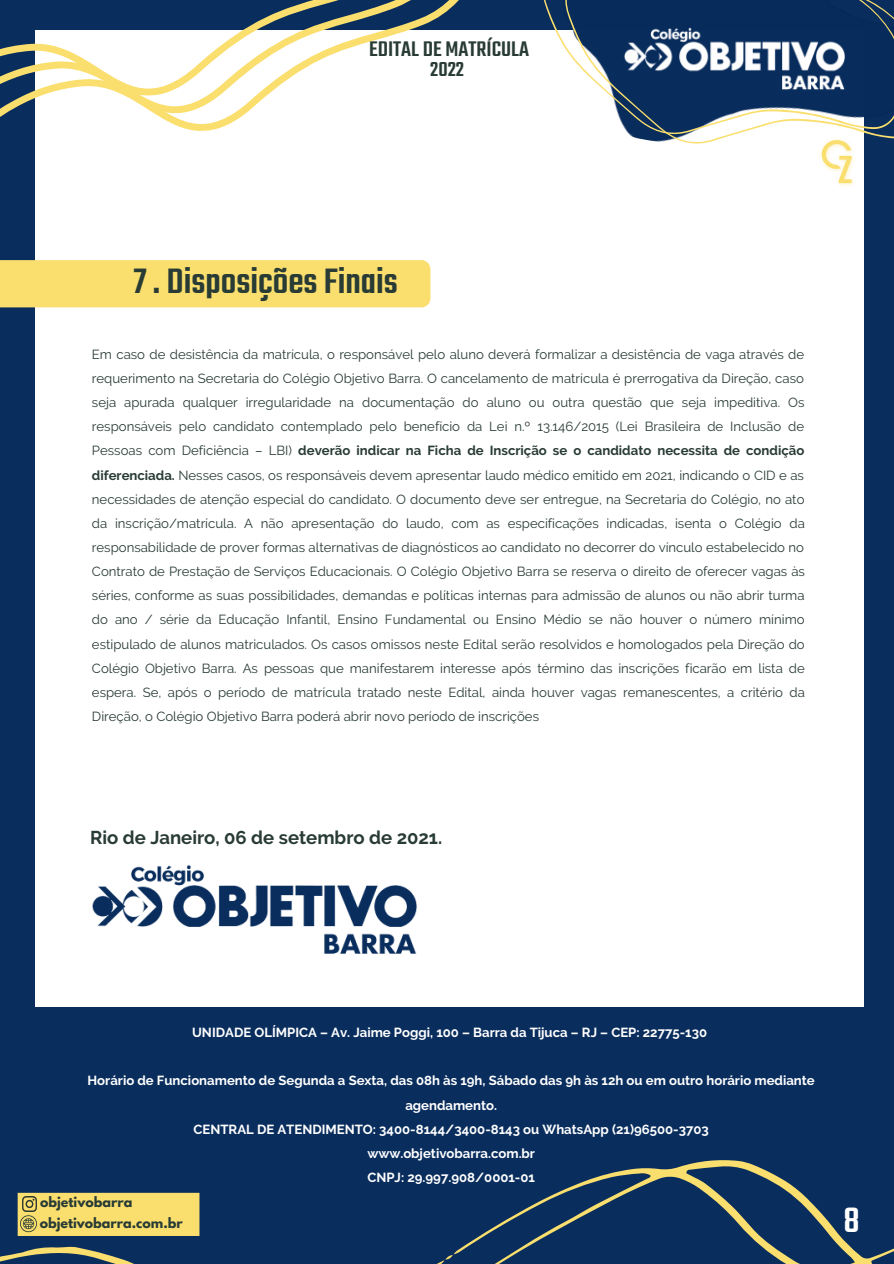
<style>
.page{position:relative;width:894px;height:1264px;background:#fff}
.page>*{position:absolute;margin:0;border:0;box-sizing:border-box;transform-origin:0 0}
.t1{font:500 38.7px "Teko";color:#293b35}
.t2{font:500 38.7px "Teko";color:#fff}
.t3{font:500 23.25px "Teko";color:#293b35}
.t4{font:500 22.2px "Teko";color:#293b35}
.t5{font:700 18.45px "Raleway";color:#293b35}
.t6{font:13.2px/24.2px "Raleway";color:#293b35;text-align:justify}
.t7{font:700 13.2px/24px "Raleway";color:#fff;text-align:center}
.t8{font:700 12.6px "League Spartan";color:#293b35}
.s1{font-weight:700}
</style>
<div class="page">
<div style="left:0;top:0;width:893px;height:1263px;background:#092d5d"></div>
<div style="left:36px;top:30px;width:827px;height:976px;background:#fff"></div>
<svg style="left:0;top:0;width:459px;height:191px"></svg>
<svg style="left:0;top:1160px;width:893px;height:103px"></svg>
<svg style="left:424px;top:1254px;width:29px;height:9px"></svg>
<svg style="left:561px;top:0;width:332px;height:152px"></svg>
<div style="left:25px;top:1200px;width:185px;height:46px;background:#092d5d"></div>
<svg style="left:15px;top:1189px;width:187px;height:49px;background:#d2c16a"></svg>
<img style="left:817px;top:135px;width:38px;height:51px">
<img style="left:620px;top:17px;width:273px;height:82px">
<div style="left:0;top:260px;width:430px;height:47px;background:#fadf6e"></div>
<img style="left:92px;top:864px;width:325px;height:90px">
<p class="t3" style="left:369px;top:33px;width:161px">EDITAL DE MATRÍCULA</p>
<p class="t4" style="left:430px;top:55px;width:35px">2022</p>
<p class="t1" style="left:134px;top:256px;width:265px">7 . Disposições Finais</p>
<p class="t6" style="left:92px;top:342px;width:714px">Em caso de desistência da matrícula, o responsável pelo aluno deverá formalizar a desistência de vaga através de requerimento na Secretaria do Colégio Objetivo Barra. O cancelamento de matrícula é prerrogativa da Direção, caso seja apurada qualquer irregularidade na documentação do aluno ou outra questão que seja impeditiva. Os responsáveis pelo candidato contemplado pelo benefício da Lei n.º 13.146/2015 (Lei Brasileira de Inclusão de Pessoas com Deficiência – LBI) <span class="s1">deverão indicar na Ficha de Inscrição se o candidato necessita de condição diferenciada.</span> Nesses casos, os responsáveis devem apresentar laudo médico emitido em 2021, indicando o CID e as necessidades de atenção especial do candidato. O documento deve ser entregue, na Secretaria do Colégio, no ato da inscrição/matrícula. A não apresentação do laudo, com as especificações indicadas, isenta o Colégio da responsabilidade de prover formas alternativas de diagnósticos ao candidato no decorrer do vínculo estabelecido no Contrato de Prestação de Serviços Educacionais. O Colégio Objetivo Barra se reserva o direito de oferecer vagas às séries, conforme as suas possibilidades, demandas e políticas internas para admissão de alunos ou não abrir turma do ano / série da Educação Infantil, Ensino Fundamental ou Ensino Médio se não houver o número mínimo estipulado de alunos matriculados. Os casos omissos neste Edital serão resolvidos e homologados pela Direção do Colégio Objetivo Barra. As pessoas que manifestarem interesse após término das inscrições ficarão em lista de espera. Se, após o período de matrícula tratado neste Edital, ainda houver vagas remanescentes, a critério da Direção, o Colégio Objetivo Barra poderá abrir novo período de inscrições</p>
<p class="t5" style="left:90px;top:826px;width:353px">Rio de Janeiro, 06 de setembro de 2021.</p>
<p class="t7" style="left:192px;top:1020px;width:516px">UNIDADE OLÍMPICA – Av. Jaime Poggi, 100 – Barra da Tijuca – RJ – CEP: 22775-130</p>
<p class="t7" style="left:87px;top:1068px;width:728px">Horário de Funcionamento de Segunda a Sexta, das 08h às 19h, Sábado das 9h às 12h ou em outro horário mediante agendamento.</p>
<p class="t7" style="left:193px;top:1116px;width:516px">CENTRAL DE ATENDIMENTO: 3400-8144/3400-8143 ou WhatsApp (21)96500-3703</p>
<p class="t7" style="left:367px;top:1141px;width:169px">www.objetivobarra.com.br</p>
<p class="t7" style="left:367px;top:1165px;width:169px">CNPJ: 29.997.908/0001-01</p>
<p class="t8" style="left:40px;top:1195px;width:94px">objetivobarra</p>
<p class="t8" style="left:40px;top:1216px;width:144px">objetivobarra.com.br</p>
<p class="t2" style="left:843px;top:1194px;width:18px">8</p>
</div>
